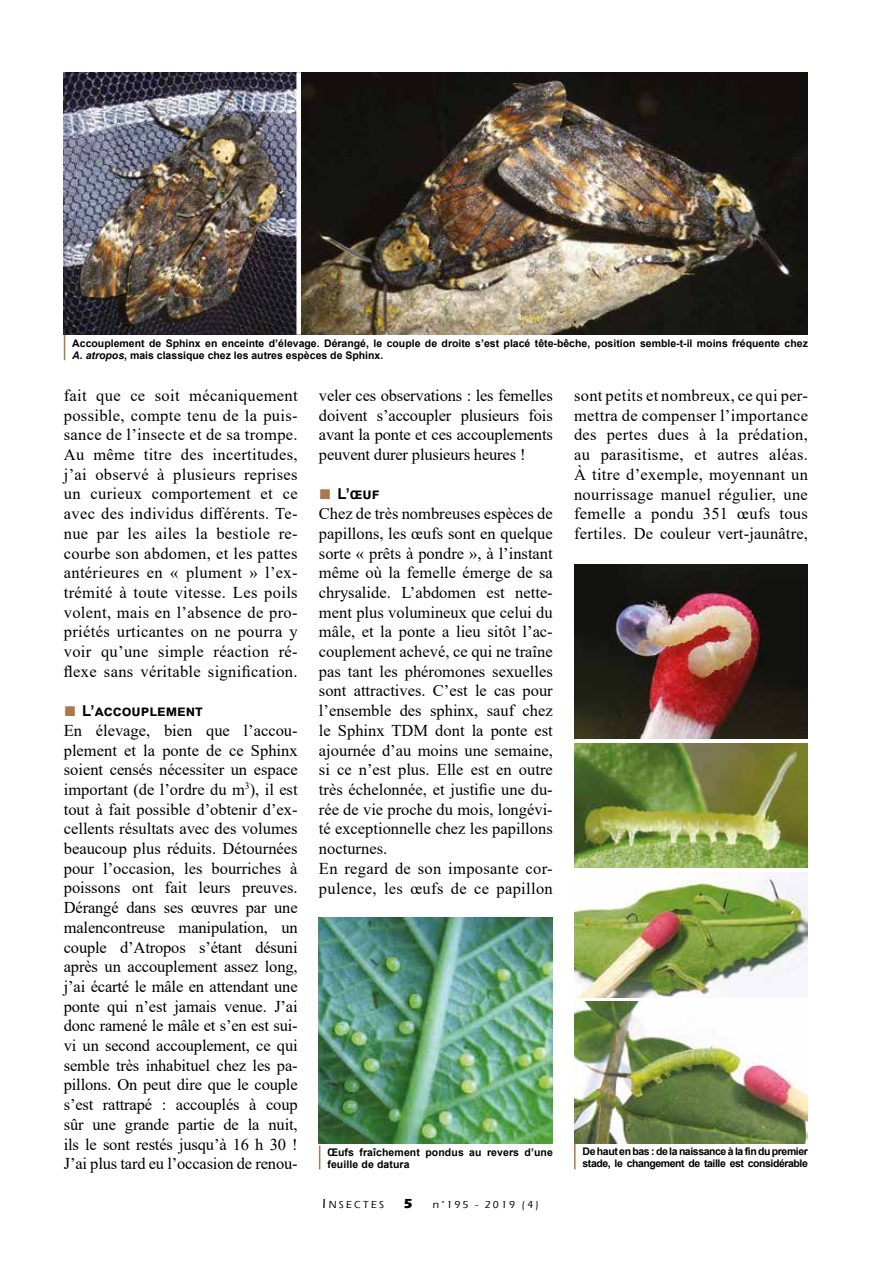
<style>
.page{position:relative;width:893px;height:1263px;background:#fff}
.page>*{position:absolute;margin:0;border:0;box-sizing:border-box;transform-origin:0 0}
.t1{font:16.5px/19.6px "Times New Roman";color:#000;text-align:justify}
.t2{font:700 15px "Arial";color:#000}
.t3{font:700 10.5px/12px "Arial";color:#000}
.t4{font:700 10.5px/12px "Arial";letter-spacing:-.04em;color:#000}
.t5{font:500 10.5px "Eras ITC";letter-spacing:.2em;color:#000}
.s1{font-style:italic}
.s2{font-family:"Century Gothic";font-weight:400;font-size:21px;color:#a67a4b}
.s3{font-size:13.5px}
.s4{font-weight:700;font-size:13.5px}
</style>
<div class="page">
<img style="left:64px;top:72px;width:232px;height:263px">
<img style="left:301px;top:72px;width:507px;height:263px">
<svg style="left:64px;top:335px;width:1px;height:25px"></svg>
<img style="left:319px;top:917px;width:234px;height:227px">
<svg style="left:319px;top:1145px;width:1px;height:24px"></svg>
<img style="left:574px;top:564px;width:234px;height:175px">
<img style="left:574px;top:873px;width:234px;height:124px">
<img style="left:574px;top:1002px;width:234px;height:141px">
<img style="left:574px;top:743px;width:234px;height:125px">
<hr style="left:574px;top:1143px;width:2px;height:26px;background:#a67a4b">
<p class="t3" style="left:72px;top:337px;width:737px">Accouplement de Sphinx en enceinte d’élevage. Dérangé, le couple de droite s’est placé tête-bêche, position semble-t-il moins fréquente chez<br><span class="s1">A. atropos</span>, mais classique chez les autres espèces de Sphinx.</p>
<p class="t1" style="left:64px;top:385px;width:235px">fait que ce soit mécaniquement possible, compte tenu de la puis&shy;sance de l’insecte et de sa trompe.<br>Au même titre des incertitudes, j’ai observé à plusieurs reprises un curieux comportement et ce avec des individus différents. Te&shy;nue par les ailes la bestiole re&shy;courbe son abdomen, et les pattes antérieures en « plument » l’ex&shy;trémité à toute vitesse. Les poils volent, mais en l’absence de pro&shy;priétés urticantes on ne pourra y voir qu’une simple réaction ré&shy;flexe sans véritable signification.</p>
<p class="t2" style="left:64px;top:700px;width:141px"><span class="s2">■</span> L’accouplement</p>
<p class="t1" style="left:64px;top:720px;width:235px">En élevage, bien que l’accou&shy;plement et la ponte de ce Sphinx soient censés nécessiter un espace important (de l’ordre du m<sup>3</sup>), il est tout à fait possible d’obtenir d’ex&shy;cellents résultats avec des volumes beaucoup plus réduits. Détournées pour l’occasion, les bourriches à poissons ont fait leurs preuves.<br>Dérangé dans ses œuvres par une malencontreuse manipulation, un couple d’Atropos s’étant désuni après un accouplement assez long, j’ai écarté le mâle en attendant une ponte qui n’est jamais venue. J’ai donc ramené le mâle et s’en est sui&shy;vi un second accouplement, ce qui semble très inhabituel chez les pa&shy;pillons. On peut dire que le couple s’est rattrapé : accouplés à coup sûr une grande partie de la nuit, ils le sont restés jusqu’à 16 h 30 !<br>J’ai plus tard eu l’occasion de renou-</p>
<p class="t1" style="left:319px;top:385px;width:235px">veler ces observations : les femelles doivent s’accoupler plusieurs fois avant la ponte et ces accouplements peuvent durer plusieurs heures !</p>
<p class="t2" style="left:319px;top:484px;width:62px"><span class="s2">■</span> L’œuf</p>
<p class="t1" style="left:319px;top:503px;width:235px;text-align:left">Chez de très nombreuses espèces de papillons, les œufs sont en quelque sorte « prêts à pondre », à l’instant même où la femelle émerge de sa chrysalide. L’abdomen est nette&shy;ment plus volumineux que celui du mâle, et la ponte a lieu sitôt l’ac&shy;couplement achevé, ce qui ne traîne pas tant les phéromones sexuelles sont attractives. C’est le cas pour l’ensemble des sphinx, sauf chez le Sphinx TDM dont la ponte est ajournée d’au moins une semaine, si ce n’est plus. Elle est en outre très échelonnée, et justifie une du&shy;rée de vie proche du mois, longévi&shy;té exceptionnelle chez les papillons nocturnes.<br>En regard de son imposante cor&shy;pulence, les œufs de ce papillon</p>
<p class="t1" style="left:574px;top:385px;width:235px">sont petits et nombreux, ce qui per&shy;mettra de compenser l’importance des pertes dues à la prédation, au parasitisme, et autres aléas.<br>À titre d’exemple, moyennant un nourrissage manuel régulier, une femelle a pondu 351 œufs tous fertiles. De couleur vert-jaunâtre,</p>
<p class="t3" style="left:327px;top:1146px;width:227px">Œufs fraîchement pondus au revers d’une feuille de datura</p>
<p class="t4" style="left:583px;top:1146px;width:227px">De haut en bas : de la naissance à la fin du premier stade, le changement de taille est considérable</p>
<p class="t5" style="left:322px;top:1199px;width:218px"><span class="s3">I</span>NSECTES <span class="s4">5</span> n°195 - 2019 (4)</p>
</div>
